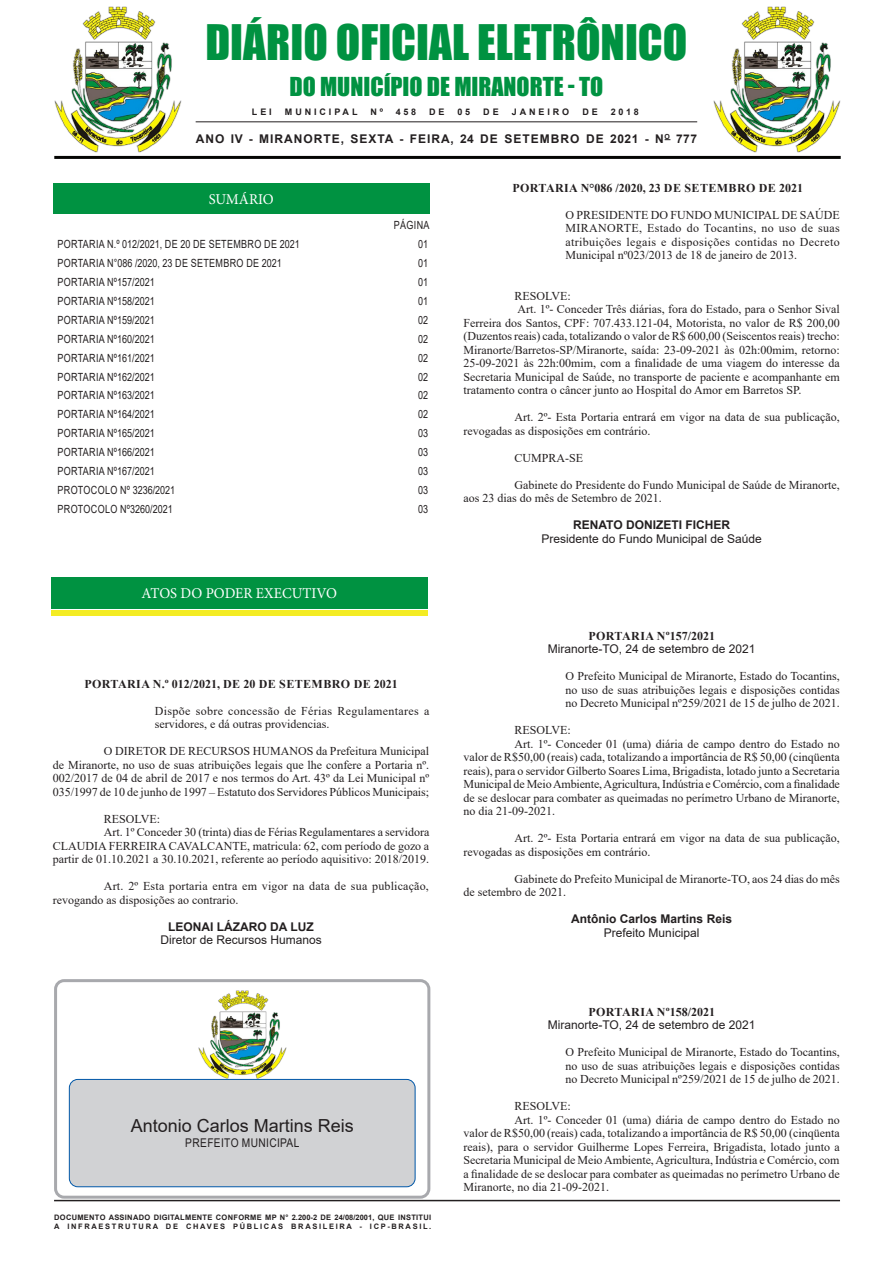
<style>
.page{position:relative;width:893px;height:1263px;background:#fff}
.page>*{position:absolute;margin:0;border:0;box-sizing:border-box;transform-origin:0 0}
.t1{font:45px "Impact";color:#009241}
.t2{font:24px "Impact";color:#009241}
.t3{font:18px "Arial";color:#231f20}
.t4{font:15px "Minion Pro";color:#fff}
.CORPO_DE_TEXTO{font:12px/13.5px "Times New Roman";color:#231f20;text-align:justify}
.EMENTA{font:12px/13.5px "Times New Roman";color:#231f20;text-align:justify}
.TITULOS{font:700 12px "Times New Roman";letter-spacing:.02em;color:#231f20}
.EMENTA-2{font:12px/13.5px "Times New Roman";letter-spacing:.025em;color:#231f20}
.CARGO{font:12px "Arial";color:#231f20}
.CIDADE{font:12px "Arial";color:#231f20}
.NOME{font:700 12px "Arial";color:#231f20}
.NOME-2{font:700 12px "Arial";letter-spacing:.085em;color:#231f20}
.TITULOS-2{font:700 12px "Times New Roman";color:#231f20}
.CARGO-2{font:12px "Arial";letter-spacing:.035em;color:#231f20;scale:.85 1}
.Sumario{font:11.25px "Arial";letter-spacing:.015em;color:#231f20;scale:.8 1}
.Sumario-2{font:11.25px "Arial";letter-spacing:.035em;color:#231f20;scale:.8 1}
.t5{font:700 9px "Arial";letter-spacing:.325em;color:#231f20}
.t6{font:700 7.5px "Arial";letter-spacing:.04em;color:#231f20}
.t7{font:700 7.5px "Arial";letter-spacing:.225em;color:#231f20}
</style>
<div class="page">
<hr style="left:54px;top:1200px;width:786px;height:1px;background:#231f20">
<hr style="left:54px;top:156px;width:787px;height:3px;background:#040503">
<hr style="left:196px;top:121px;width:501px;height:1px;background:#231f20">
<img style="left:713px;top:6px;width:128px;height:146px">
<img style="left:54px;top:6px;width:128px;height:146px">
<div style="left:53px;top:183px;width:376px;height:31px;background:#009241"></div>
<div style="left:54px;top:979px;width:376px;height:220px;border:3px solid #a8a9ad;border-radius:9px"></div>
<div style="left:69px;top:1079px;width:346px;height:108px;background:#d1d2d4;border-radius:9px"></div>
<div style="left:69px;top:1079px;width:346px;height:108px;border:1px solid #0057a8;border-radius:9px"></div>
<img style="left:198px;top:990px;width:88px;height:89px">
<div style="left:51px;top:610px;width:376px;height:5px;background:#f4ec23"></div>
<div style="left:51px;top:580px;width:376px;height:30px;background:#009241"></div>
<div style="left:51px;top:577px;width:376px;height:31px;background:#009241"></div>
<p class="t1" style="left:205px;top:7px;width:483px">DIÁRIO OFICIAL ELETRÔNICO</p>
<p class="t2" style="left:289px;top:68px;width:315px">DO MUNICÍPIO DE MIRANORTE - TO</p>
<p class="t5" style="left:252px;top:105px;width:21px">LEI</p>
<p class="t5" style="left:285px;top:105px;width:74px">MUNICIPAL</p>
<p class="t5" style="left:371px;top:105px;width:14px">N º</p>
<p class="t5" style="left:396px;top:105px;width:22px">458</p>
<p class="t5" style="left:429px;top:105px;width:17px">D E</p>
<p class="t5" style="left:458px;top:105px;width:14px">0 5</p>
<p class="t5" style="left:483px;top:105px;width:17px">D E</p>
<p class="t5" style="left:512px;top:105px;width:59px">JANEIRO</p>
<p class="t5" style="left:582px;top:105px;width:17px">D E</p>
<p class="t5" style="left:611px;top:105px;width:29px">2018</p>
<p class="NOME-2" style="left:196px;top:130px;width:503px">ANO IV - MIRANORTE, SEXTA - FEIRA, 24 DE SETEMBRO DE 2021 - N<sup>O</sup> 777</p>
<p class="t4" style="left:209px;top:189px;width:67px">SUMÁRIO</p>
<p class="Sumario" style="left:394px;top:218px;width:46px">PÁGINA</p>
<p class="Sumario-2" style="left:58px;top:236px;width:304px">PORTARIA N.º 012/2021, DE 20 DE SETEMBRO DE 2021</p>
<p class="Sumario" style="left:418px;top:236px;width:14px">01</p>
<p class="Sumario-2" style="left:58px;top:255px;width:282px">PORTARIA N°086 /2020, 23 DE SETEMBRO DE 2021</p>
<p class="Sumario" style="left:418px;top:255px;width:14px">01</p>
<p class="Sumario" style="left:58px;top:274px;width:123px">PORTARIA Nº157/2021</p>
<p class="Sumario" style="left:418px;top:274px;width:14px">01</p>
<p class="Sumario" style="left:58px;top:293px;width:123px">PORTARIA Nº158/2021</p>
<p class="Sumario" style="left:418px;top:293px;width:14px">01</p>
<p class="Sumario" style="left:58px;top:312px;width:123px">PORTARIA Nº159/2021</p>
<p class="Sumario" style="left:418px;top:312px;width:14px">02</p>
<p class="Sumario" style="left:58px;top:331px;width:123px">PORTARIA Nº160/2021</p>
<p class="Sumario" style="left:418px;top:331px;width:14px">02</p>
<p class="Sumario" style="left:58px;top:350px;width:123px">PORTARIA Nº161/2021</p>
<p class="Sumario" style="left:418px;top:350px;width:14px">02</p>
<p class="Sumario" style="left:58px;top:369px;width:123px">PORTARIA Nº162/2021</p>
<p class="Sumario" style="left:418px;top:369px;width:14px">02</p>
<p class="Sumario" style="left:58px;top:388px;width:123px">PORTARIA Nº163/2021</p>
<p class="Sumario" style="left:418px;top:388px;width:14px">02</p>
<p class="Sumario" style="left:58px;top:407px;width:123px">PORTARIA Nº164/2021</p>
<p class="Sumario" style="left:418px;top:407px;width:14px">02</p>
<p class="Sumario" style="left:58px;top:425px;width:123px">PORTARIA Nº165/2021</p>
<p class="Sumario" style="left:418px;top:425px;width:14px">03</p>
<p class="Sumario" style="left:58px;top:444px;width:123px">PORTARIA Nº166/2021</p>
<p class="Sumario" style="left:418px;top:444px;width:14px">03</p>
<p class="Sumario" style="left:58px;top:463px;width:123px">PORTARIA Nº167/2021</p>
<p class="Sumario" style="left:418px;top:463px;width:14px">03</p>
<p class="Sumario" style="left:58px;top:482px;width:149px">PROTOCOLO Nº 3236/2021</p>
<p class="Sumario" style="left:418px;top:482px;width:14px">03</p>
<p class="Sumario" style="left:58px;top:501px;width:145px">PROTOCOLO Nº3260/2021</p>
<p class="Sumario" style="left:418px;top:501px;width:14px">03</p>
<p class="t4" style="left:141px;top:583px;width:197px">ATOS DO PODER EXECUTIVO</p>
<p class="TITULOS" style="left:84px;top:675px;width:315px">PORTARIA N.º 012/2021, DE 20 DE SETEMBRO DE 2021</p>
<p class="EMENTA-2" style="left:155px;top:703px;width:276px">Dispõe sobre concessão de Férias Regulamentares a servidores, e dá outras providencias.</p>
<p class="CORPO_DE_TEXTO" style="left:53px;top:744px;width:378px;text-indent:51px">O DIRETOR DE RECURSOS HUMANOS da Prefeitura Municipal de Miranorte, no uso de suas atribuições legais que lhe confere a Portaria nº.<br>002/2017 de 04 de abril de 2017 e nos termos do Art. 43º da Lei Municipal nº 035/1997 de 10 de junho de 1997 – Estatuto dos Servidores Públicos Municipais;</p>
<p class="CORPO_DE_TEXTO" style="left:104px;top:811px;width:58px">RESOLVE:</p>
<p class="CORPO_DE_TEXTO" style="left:53px;top:825px;width:378px;text-indent:51px">Art. 1º Conceder 30 (trinta) dias de Férias Regulamentares a servidora CLAUDIA FERREIRA CAVALCANTE, matricula: 62, com período de gozo a partir de 01.10.2021 a 30.10.2021, referente ao período aquisitivo: 2018/2019.</p>
<p class="CORPO_DE_TEXTO" style="left:53px;top:879px;width:378px;text-indent:51px">Art. 2º Esta portaria entra em vigor na data de sua publicação, revogando as disposições ao contrario.</p>
<p class="NOME" style="left:168px;top:918px;width:147px">LEONAI LÁZARO DA LUZ</p>
<p class="CARGO" style="left:160px;top:931px;width:163px">Diretor de Recursos Humanos</p>
<p class="t3" style="left:131px;top:1113px;width:225px">Antonio Carlos Martins Reis</p>
<p class="CARGO-2" style="left:185px;top:1134px;width:136px">PREFEITO MUNICIPAL</p>
<p class="t6" style="left:54px;top:1212px;width:379px">DOCUMENTO ASSINADO DIGITALMENTE CONFORME MP N° 2.200-2 DE 24/08/2001, QUE INSTITUI</p>
<p class="t7" style="left:54px;top:1221px;width:379px">A INFRAESTRUTURA DE CHAVES PÚBLICAS BRASILEIRA - ICP-BRASIL.</p>
<p class="TITULOS" style="left:512px;top:179px;width:292px">PORTARIA N°086 /2020, 23 DE SETEMBRO DE 2021</p>
<p class="EMENTA" style="left:566px;top:207px;width:276px">O PRESIDENTE DO FUNDO MUNICIPAL DE SAÚDE MIRANORTE, Estado do Tocantins, no uso de suas atribuições legais e disposições contidas no Decreto Municipal nº023/2013 de 18 de janeiro de 2013.</p>
<p class="CORPO_DE_TEXTO" style="left:514px;top:288px;width:58px">RESOLVE:</p>
<p class="CORPO_DE_TEXTO" style="left:463px;top:302px;width:378px;text-indent:54px">Art. 1º- Conceder Três diárias, fora do Estado, para o Senhor Sival Ferreira dos Santos, CPF: 707.433.121-04, Motorista, no valor de R$ 200,00 (Duzentos reais) cada, totalizando o valor de R$ 600,00 (Seiscentos reais) trecho:<br>Miranorte/Barretos-SP/Miranorte, saída: 23-09-2021 às 02h:00mim, retorno:<br>25-09-2021 às 22h:00mim, com a finalidade de uma viagem do interesse da Secretaria Municipal de Saúde, no transporte de paciente e acompanhante em tratamento contra o câncer junto ao Hospital do Amor em Barretos SP.</p>
<p class="CORPO_DE_TEXTO" style="left:463px;top:410px;width:378px;text-indent:51px">Art. 2º- Esta Portaria entrará em vigor na data de sua publicação, revogadas as disposições em contrário.</p>
<p class="CORPO_DE_TEXTO" style="left:514px;top:450px;width:70px">CUMPRA-SE</p>
<p class="CORPO_DE_TEXTO" style="left:463px;top:477px;width:378px;text-indent:51px">Gabinete do Presidente do Fundo Municipal de Saúde de Miranorte, aos 23 dias do mês de Setembro de 2021.</p>
<p class="NOME" style="left:573px;top:516px;width:158px">RENATO DONIZETI FICHER</p>
<p class="CARGO" style="left:542px;top:530px;width:222px">Presidente do Fundo Municipal de Saúde</p>
<p class="TITULOS-2" style="left:588px;top:627px;width:128px">PORTARIA Nº157/2021</p>
<p class="CIDADE" style="left:548px;top:641px;width:209px">Miranorte-TO, 24 de setembro de 2021</p>
<p class="EMENTA" style="left:566px;top:669px;width:276px">O Prefeito Municipal de Miranorte, Estado do Tocantins, no uso de suas atribuições legais e disposições contidas no Decreto Municipal nº259/2021 de 15 de julho de 2021.</p>
<p class="CORPO_DE_TEXTO" style="left:514px;top:723px;width:58px">RESOLVE:</p>
<p class="CORPO_DE_TEXTO" style="left:463px;top:736px;width:378px;text-indent:51px">Art. 1º- Conceder 01 (uma) diária de campo dentro do Estado no valor de R$50,00 (reais) cada, totalizando a importância de R$ 50,00 (cinqüenta reais), para o servidor Gilberto Soares Lima, Brigadista, lotado junto a Secretaria Municipal de Meio Ambiente, Agricultura, Indústria e Comércio, com a finalidade de se deslocar para combater as queimadas no perímetro Urbano de Miranorte, no dia 21-09-2021.</p>
<p class="CORPO_DE_TEXTO" style="left:463px;top:831px;width:378px;text-indent:51px">Art. 2º- Esta Portaria entrará em vigor na data de sua publicação, revogadas as disposições em contrário.</p>
<p class="CORPO_DE_TEXTO" style="left:463px;top:871px;width:378px;text-indent:51px">Gabinete do Prefeito Municipal de Miranorte-TO, aos 24 dias do mês de setembro de 2021.</p>
<p class="NOME" style="left:571px;top:910px;width:162px">Antônio Carlos Martins Reis</p>
<p class="CARGO" style="left:604px;top:924px;width:97px">Prefeito Municipal</p>
<p class="TITULOS-2" style="left:588px;top:1003px;width:128px">PORTARIA Nº158/2021</p>
<p class="CIDADE" style="left:548px;top:1017px;width:209px">Miranorte-TO, 24 de setembro de 2021</p>
<p class="EMENTA" style="left:566px;top:1045px;width:276px">O Prefeito Municipal de Miranorte, Estado do Tocantins, no uso de suas atribuições legais e disposições contidas no Decreto Municipal nº259/2021 de 15 de julho de 2021.</p>
<p class="CORPO_DE_TEXTO" style="left:514px;top:1099px;width:58px">RESOLVE:</p>
<p class="CORPO_DE_TEXTO" style="left:463px;top:1113px;width:378px;text-indent:51px">Art. 1º- Conceder 01 (uma) diária de campo dentro do Estado no valor de R$50,00 (reais) cada, totalizando a importância de R$ 50,00 (cinqüenta reais), para o servidor Guilherme Lopes Ferreira, Brigadista, lotado junto a Secretaria Municipal de Meio Ambiente, Agricultura, Indústria e Comércio, com a finalidade de se deslocar para combater as queimadas no perímetro Urbano de Miranorte, no dia 21-09-2021.</p>
</div>
